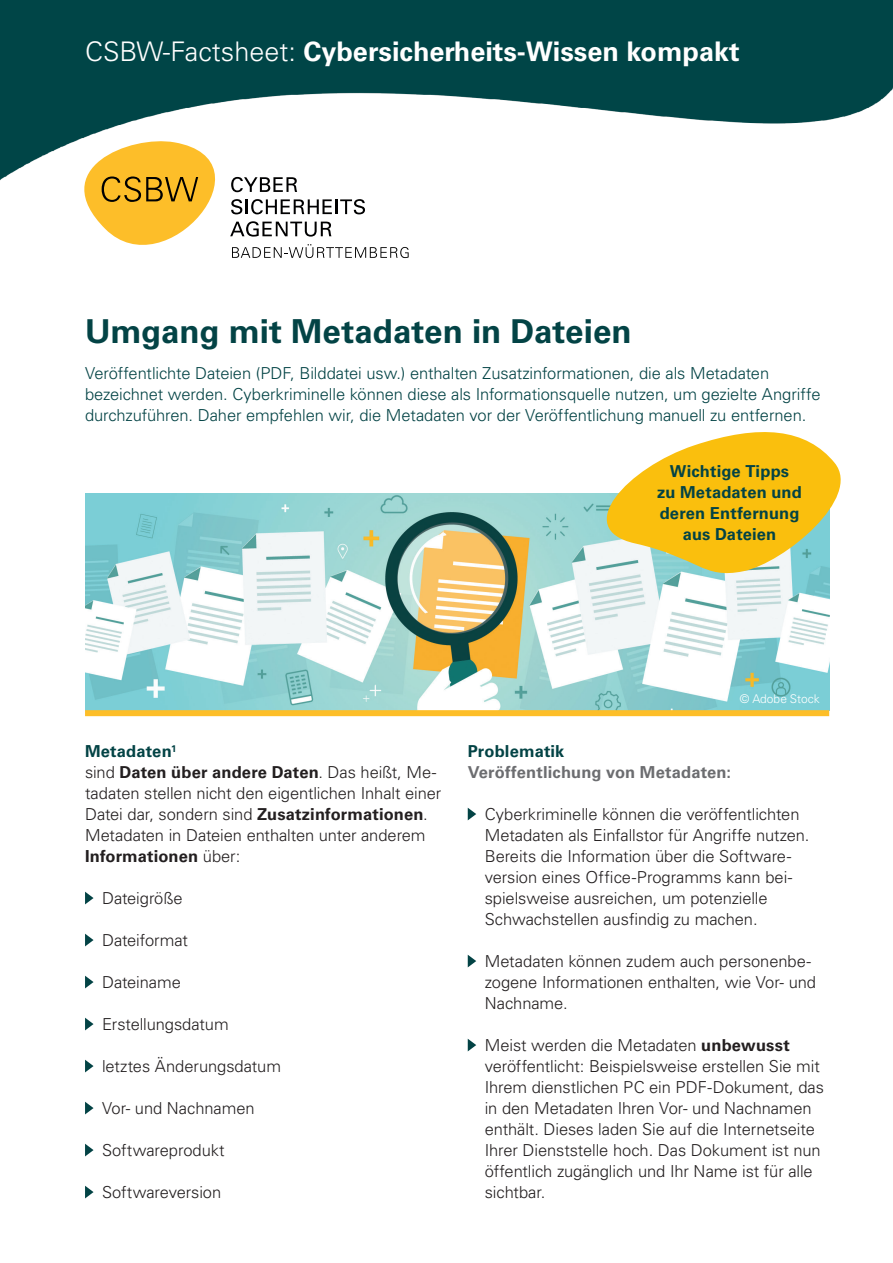
<style>
.page{position:relative;width:893px;height:1263px;background:#fff}
.page>*{position:absolute;margin:0;border:0;box-sizing:border-box;transform-origin:0 0}
.t1{font:700 33px "Univers LT Pro 65";color:#034345}
.t2{font:700 27px "Univers LT Pro 65";color:#fff}
.t3{font:300 16.5px/21px "Univers LT Pro 45";letter-spacing:-.005em;color:#231f20}
.t4{font:300 16.5px/21px "Univers LT Pro 45";letter-spacing:-.005em;color:#034345}
.t5{font:700 16.5px/21px "Univers LT Pro 65";letter-spacing:.01em;color:#231f20}
.t6{font:700 16.5px/21px "Univers LT Pro 65";letter-spacing:.01em;color:#034345;text-align:center}
.t7{font:700 16.5px "Univers LT Pro 65";letter-spacing:.01em;color:#6c6d70}
.t8{font:300 12px "Univers LT Pro 45";color:#fff}
.s1{font-family:"Univers LT Pro 45";font-weight:300}
.s2{color:#034345}
.s3{font-family:"Univers LT Pro 65";font-weight:700}
</style>
<div class="page">
<img style="left:0;top:0;width:893px;height:181px">
<img style="left:85px;top:493px;width:744px;height:217px">
<svg style="left:85px;top:892px;width:9px;height:12px"></svg>
<svg style="left:85px;top:934px;width:9px;height:12px"></svg>
<svg style="left:85px;top:976px;width:9px;height:12px"></svg>
<svg style="left:85px;top:1018px;width:9px;height:12px"></svg>
<svg style="left:85px;top:1060px;width:9px;height:12px"></svg>
<svg style="left:85px;top:1102px;width:9px;height:12px"></svg>
<svg style="left:85px;top:1144px;width:9px;height:12px"></svg>
<svg style="left:85px;top:1186px;width:9px;height:12px"></svg>
<svg style="left:468px;top:808px;width:8px;height:12px"></svg>
<svg style="left:468px;top:955px;width:8px;height:12px"></svg>
<svg style="left:468px;top:1039px;width:8px;height:12px"></svg>
<svg style="left:84px;top:141px;width:325px;height:117px"></svg>
<div style="left:85px;top:710px;width:744px;height:6px;background:#fdbe28"></div>
<svg style="left:571px;top:432px;width:270px;height:148px;fill:#fabf0d"></svg>
<h2 class="t2" style="left:85px;top:35px;width:656px"><span class="s1">CSBW-Factsheet:</span> Cybersicherheits-Wissen kompakt</h2>
<h1 class="t1" style="left:85px;top:312px;width:548px">Umgang mit Metadaten in Dateien</h1>
<p class="t4" style="left:85px;top:362px;width:737px">Veröffentlichte Dateien (PDF, Bilddatei usw.) enthalten Zusatzinformationen, die als Metadaten bezeichnet werden. Cyberkriminelle können diese als Informationsquelle nutzen, um gezielte Angriffe durchzuführen. Daher empfehlen wir, die Metadaten vor der Veröffentlichung manuell zu entfernen.</p>
<p class="t6" style="left:657px;top:460px;width:146px">Wichtige Tipps<br>zu Metadaten und deren Entfernung aus Dateien</p>
<p class="t5" style="left:85px;top:741px;width:353px"><span class="s2">Metadaten</span><sup>1<br></sup><span class="s1">sind</span> Daten über andere Daten<span class="s1">. Das heißt, Me-</span></p>
<p class="t3" style="left:85px;top:783px;width:358px">tadaten stellen nicht den eigentlichen Inhalt einer<br>Datei dar, sondern sind <span class="s3">Zusatzinformationen</span>.<br>Metadaten in Dateien enthalten unter anderem</p>
<p class="t5" style="left:85px;top:846px;width:157px">Informationen <span class="s1">über:</span></p>
<p class="t3" style="left:102px;top:888px;width:82px">Dateigröße</p>
<p class="t3" style="left:102px;top:930px;width:87px">Dateiformat</p>
<p class="t3" style="left:102px;top:972px;width:80px">Dateiname</p>
<p class="t3" style="left:102px;top:1014px;width:128px">Erstellungsdatum</p>
<p class="t3" style="left:102px;top:1056px;width:180px">letztes Änderungsdatum</p>
<p class="t3" style="left:102px;top:1098px;width:154px">Vor- und Nachnamen</p>
<p class="t3" style="left:102px;top:1140px;width:124px">Softwareprodukt</p>
<p class="t3" style="left:102px;top:1182px;width:121px">Softwareversion</p>
<p class="t8" style="left:740px;top:691px;width:81px">© Adobe Stock</p>
<p class="t6" style="left:468px;top:741px;width:98px">Problematik</p>
<p class="t7" style="left:468px;top:763px;width:265px">Veröffentlichung von Metadaten:</p>
<p class="t3" style="left:485px;top:804px;width:326px">Cyberkriminelle können die veröffentlichten Metadaten als Einfallstor für Angriffe nutzen.<br>Bereits die Information über die Software&shy;version eines Office-Programms kann bei&shy;spielsweise ausreichen, um potenzielle Schwachstellen ausfindig zu machen.</p>
<p class="t3" style="left:485px;top:951px;width:333px">Metadaten können zudem auch personenbe&shy;zogene Informationen enthalten, wie Vor- und<br>Nachname.</p>
<p class="t3" style="left:485px;top:1035px;width:341px">Meist werden die Metadaten <span class="s3">unbewusst </span>veröffentlicht: Beispielsweise erstellen Sie mit Ihrem dienstlichen PC ein PDF-Dokument, das in den Metadaten Ihren Vor- und Nachnamen enthält. Dieses laden Sie auf die Internetseite Ihrer Dienststelle hoch. Das Dokument ist nun öffentlich zugänglich und Ihr Name ist für alle sichtbar.</p>
</div>
